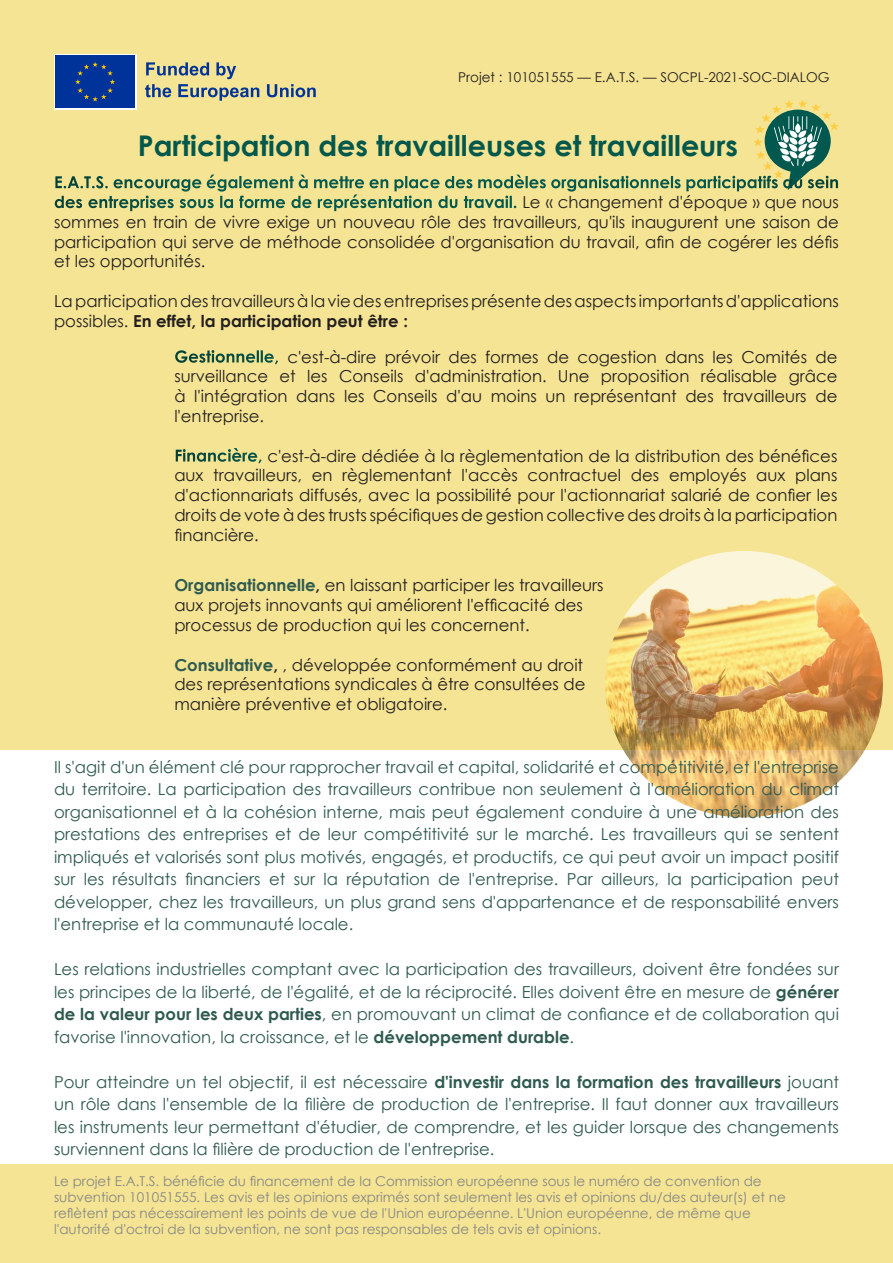
<style>
.page{position:relative;width:893px;height:1263px;background:#f5e493}
.page>*{position:absolute;margin:0;border:0;box-sizing:border-box;transform-origin:0 0}
.t1{font:700 28.5px "Century Gothic";color:#03584c}
.t2{font:16.5px/19.8px "Century Gothic";color:#231f20;text-align:justify}
.t3{font:16.5px/22.5px "Century Gothic";color:#2f5a50;text-align:justify}
.t4{font:13.5px "Century Gothic";color:#878787}
.t5{font:13.5px "Century Gothic";color:#231f20}
.s1{font-weight:700;color:#fff}
.s2{font-weight:700}
.s3{font-weight:700;color:#2f5a50}
</style>
<div class="page">
<div style="left:54px;top:54px;width:82px;height:56px;background:linear-gradient(to right,#fff,#fff)"></div>
<div style="left:56px;top:56px;width:79px;height:52px;background:#039"></div>
<svg style="left:75px;top:62px;width:40px;height:40px"></svg>
<svg style="left:145px;top:62px;width:114px;height:39px"></svg>
<svg style="left:267px;top:84px;width:49px;height:13px"></svg>
<svg style="left:753px;top:99px;width:86px;height:91px"></svg>
<div style="left:0;top:750px;width:893px;height:413px;background:#fff"></div>
<img style="left:605px;top:551px;width:278px;height:266px">
<p class="t5" style="left:458px;top:68px;width:373px">Projet : 101051555 — E.A.T.S. — SOCPL-2021-SOC-DIALOG</p>
<p class="t1" style="left:138px;top:124px;width:602px">Participation des travailleuses et travailleurs</p>
<p class="t2" style="left:54px;top:172px;width:786px"><span class="s1">E.A.T.S. encourage également à mettre en place des modèles organisationnels participatifs au sein des entreprises sous la forme de représentation du travail.</span> Le « changement d'époque » que nous sommes en train de vivre exige un nouveau rôle des travailleurs, qu'ils inaugurent une saison de participation qui serve de méthode consolidée d'organisation du travail, afin de cogérer les défis et les opportunités.</p>
<p class="t2" style="left:54px;top:291px;width:786px">La participation des travailleurs à la vie des entreprises présente des aspects importants d'applications possibles. <span class="s2">En effet, la participation peut être :</span></p>
<p class="t2" style="left:174px;top:346px;width:665px"><span class="s1">Gestionnelle,</span> c'est-à-dire prévoir des formes de cogestion dans les Comités de surveillance et les Conseils d'administration. Une proposition réalisable grâce à l'intégration dans les Conseils d'au moins un représentant des travailleurs de l'entreprise.</p>
<p class="t2" style="left:174px;top:445px;width:665px"><span class="s1">Financière,</span> c'est-à-dire dédiée à la règlementation de la distribution des bénéfices aux travailleurs, en règlementant l'accès contractuel des employés aux plans d'actionnariats diffusés, avec la possibilité pour l'actionnariat salarié de confier les droits de vote à des trusts spécifiques de gestion collective des droits à la participation financière.</p>
<p class="t2" style="left:174px;top:575px;width:431px;text-align:left"><span class="s3">Organisationnelle</span><span class="s2">,</span> en laissant participer les travailleurs aux projets innovants qui améliorent l'efficacité des processus de production qui les concernent.</p>
<p class="t2" style="left:174px;top:654px;width:413px;text-align:left"><span class="s3">Consultative</span><span class="s2">,</span> , développée conformément au droit des représentations syndicales à être consultées de manière préventive et obligatoire.</p>
<p class="t3" style="left:54px;top:755px;width:786px">Il s'agit d'un élément clé pour rapprocher travail et capital, solidarité et compétitivité, et l'entreprise du territoire. La participation des travailleurs contribue non seulement à l'amélioration du climat organisationnel et à la cohésion interne, mais peut également conduire à une amélioration des prestations des entreprises et de leur compétitivité sur le marché. Les travailleurs qui se sentent impliqués et valorisés sont plus motivés, engagés, et productifs, ce qui peut avoir un impact positif sur les résultats financiers et sur la réputation de l'entreprise. Par ailleurs, la participation peut développer, chez les travailleurs, un plus grand sens d'appartenance et de responsabilité envers l'entreprise et la communauté locale.</p>
<p class="t3" style="left:54px;top:958px;width:786px">Les relations industrielles comptant avec la participation des travailleurs, doivent être fondées sur les principes de la liberté, de l'égalité, et de la réciprocité. Elles doivent être en mesure de <span class="s2">générer de la valeur pour les deux parties</span>, en promouvant un climat de confiance et de collaboration qui favorise l'innovation, la croissance, et le <span class="s2">développement durable</span>.</p>
<p class="t3" style="left:54px;top:1070px;width:786px">Pour atteindre un tel objectif, il est nécessaire <span class="s2">d'investir dans la formation des travailleurs</span> jouant un rôle dans l'ensemble de la filière de production de l'entreprise. Il faut donner aux travailleurs les instruments leur permettant d'étudier, de comprendre, et les guider lorsque des changements surviennent dans la filière de production de l'entreprise.</p>
<p class="t4" style="left:54px;top:1171px;width:709px">Le projet E.A.T.S. bénéficie du financement de la Commission européenne sous le numéro de convention de</p>
<p class="t4" style="left:54px;top:1187px;width:733px">subvention 101051555. Les avis et les opinions exprimés sont seulement les avis et opinions du/des auteur(s) et ne</p>
<p class="t4" style="left:54px;top:1203px;width:698px">reflètent pas nécessairement les points de vue de l'Union européenne. L'Union européenne, de même que</p>
<p class="t4" style="left:54px;top:1220px;width:549px">l'autorité d'octroi de la subvention, ne sont pas responsables de tels avis et opinions.</p>
</div>
